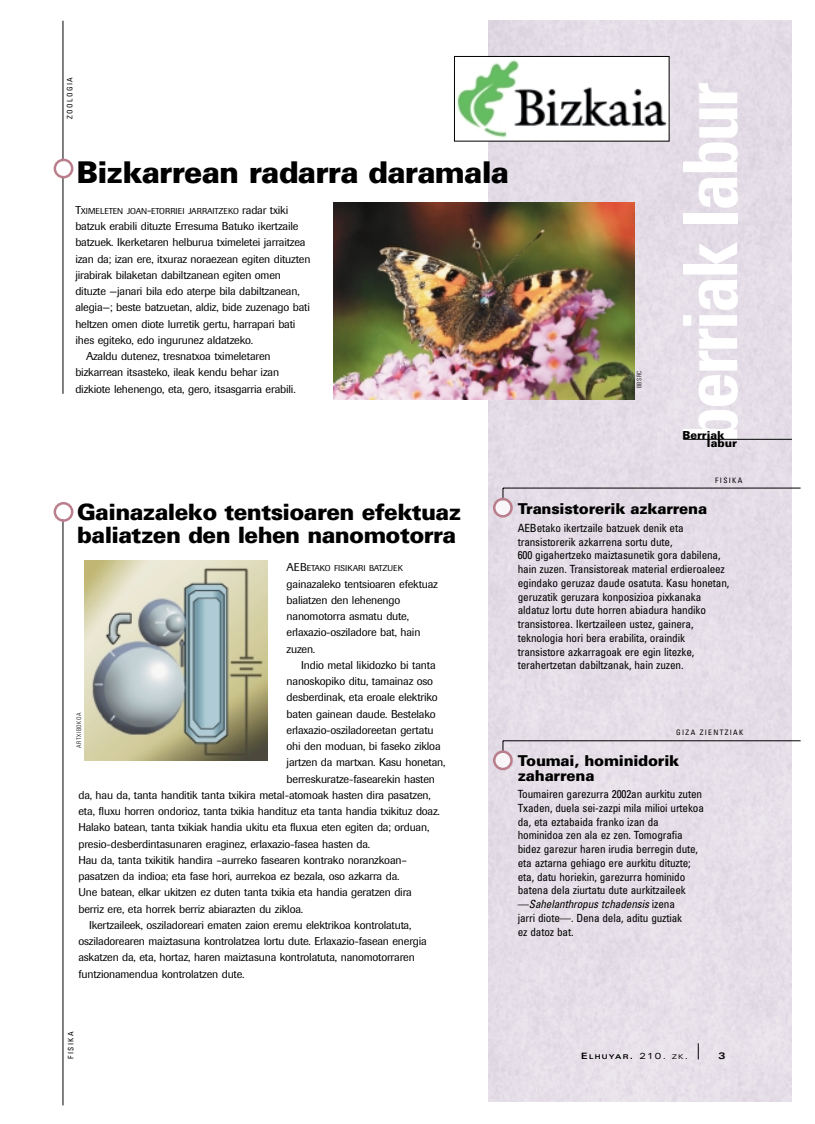
<style>
.page{position:relative;width:815px;height:1124px;background:#fff}
.page>*{position:absolute;margin:0;border:0;box-sizing:border-box;transform-origin:0 0}
.t1{font:700 condensed 75px "Univers";letter-spacing:-.04em;color:#fff}
.t2{font:900 30px "Univers";letter-spacing:-.025em;color:#000}
.t3{font:900 22.5px/22.5px "Univers";letter-spacing:-.025em;color:#000}
.t4{font:900 15px/15px "Univers";letter-spacing:-.015em;color:#000}
.t5{font:11.25px/16.2px "Imago";letter-spacing:-.015em;color:#000}
.t6{font:condensed 11.25px/13.8px "Univers";letter-spacing:-.015em;color:#000}
.t7{font:900 11px/8.1px "Univers";color:#000}
.t8{font:700 expanded 9.38px "Univers";color:#000}
.t9{font:8.5px "Imago";color:#000}
.t10{font:condensed 7.5px "Univers";letter-spacing:.18em;color:#000}
.t11{font:700 expanded 6.5px "Univers";letter-spacing:.2em;color:#000}
.t12{font:300 condensed 6.25px "Univers";letter-spacing:.09em;color:#000}
.s1{font-size:11.25px}
.s2{font-style:italic}
.s3{font-size:8.75px}
.s4{font-weight:400;font-size:8.75px}
.s5{font-weight:400}
</style>
<div class="page">
<div style="left:488px;top:21px;width:303px;height:1080px;background:#e5dee7"></div>
<hr style="left:63px;top:21px;width:1px;height:373px;background:#000">
<div style="left:56px;top:161px;width:15px;height:15px;background:#fff;border-radius:50%"></div>
<div style="left:54px;top:159px;width:19px;height:19px;border:2px solid #bb7e8d;border-radius:50%"></div>
<hr style="left:683px;top:439px;width:109px;height:1px;background:#000">
<svg style="left:698px;top:1043px;width:1px;height:16px"></svg>
<hr style="left:63px;top:513px;width:1px;height:592px;background:#000">
<div style="left:56px;top:504px;width:15px;height:15px;background:#fff;border-radius:50%"></div>
<div style="left:54px;top:502px;width:19px;height:20px;border:2px solid #bb7e8d;border-radius:50%"></div>
<hr style="left:503px;top:740px;width:298px;height:1px;background:#000">
<div style="left:495px;top:753px;width:15px;height:15px;background:#f8f6f8;border-radius:50%"></div>
<div style="left:493px;top:750px;width:20px;height:20px;border:2px solid #bb7e8d;border-radius:50%"></div>
<hr style="left:503px;top:488px;width:298px;height:1px;background:#000">
<div style="left:495px;top:500px;width:15px;height:15px;background:#f8f6f8;border-radius:50%"></div>
<div style="left:493px;top:498px;width:20px;height:20px;border:2px solid #bb7e8d;border-radius:50%"></div>
<img style="left:334px;top:202px;width:301px;height:197px">
<img style="left:457px;top:58px;width:210px;height:81px">
<div style="left:454px;top:56px;width:215px;height:85px;border:1px solid #000"></div>
<img style="left:85px;top:560px;width:183px;height:201px">
<p class="t10" style="left:67px;top:119px;width:43px;rotate:-90deg">ZOOLOGIA</p>
<h2 class="t2" style="left:77px;top:161px;width:434px">Bizkarrean radarra daramala</h2>
<p class="t9" style="left:75px;top:208px;width:214px"><span class="s1">T</span>XIMELETEN JOAN<span class="s1">-</span>ETORRIEI JARRAITZEKO <span class="s1">radar txiki</span></p>
<p class="t5" style="left:75px;top:219px;width:225px">batzuk erabili dituzte Erresuma Batuko ikertzaile</p>
<p class="t5" style="left:75px;top:235px;width:232px">batzuek. Ikerketaren helburua tximeletei jarraitzea</p>
<p class="t5" style="left:75px;top:252px;width:237px">izan da; izan ere, itxuraz noraezean egiten dituzten</p>
<p class="t5" style="left:75px;top:268px;width:207px">jirabirak bilaketan dabiltzanean egiten omen</p>
<p class="t5" style="left:75px;top:284px;width:226px">dituzte —janari bila edo aterpe bila dabiltzanean,</p>
<p class="t5" style="left:75px;top:300px;width:236px">alegia—; beste batzuetan, aldiz, bide zuzenago bati</p>
<p class="t5" style="left:75px;top:317px;width:222px">heltzen omen diote lurretik gertu, harrapari bati</p>
<p class="t5" style="left:75px;top:333px;width:179px">ihes egiteko, edo ingurunez aldatzeko.</p>
<p class="t5" style="left:86px;top:349px;width:186px">Azaldu dutenez, tresnatxoa tximeletaren</p>
<p class="t5" style="left:75px;top:365px;width:205px">bizkarrean itsasteko, ileak kendu behar izan</p>
<p class="t5" style="left:75px;top:382px;width:222px">dizkiote lehenengo, eta, gero, itsasgarria erabili.</p>
<p class="t12" style="left:637px;top:388px;width:19px;rotate:-90deg">BBSRC</p>
<h1 class="t1" style="left:683px;top:444px;width:363px;rotate:-90deg">berriak labur</h1>
<p class="t7" style="left:707px;top:432px;width:32px;text-indent:-25px">Berriak labur</p>
<h3 class="t3" style="left:77px;top:503px;width:386px">Gainazaleko tentsioaren efektuaz baliatzen den lehen nanomotorra</h3>
<p class="t9" style="left:287px;top:565px;width:118px"><span class="s1">AEB</span>ETAKO FISIKARI BATZUEK</p>
<p class="t5" style="left:287px;top:577px;width:153px">gainazaleko tentsioaren efektuaz baliatzen den lehenengo nanomotorra asmatu dute, erlaxazio-osziladore bat, hain zuzen.</p>
<p class="t5" style="left:301px;top:658px;width:136px">Indio metal likidozko bi tanta</p>
<p class="t5" style="left:287px;top:674px;width:148px">nanoskopiko ditu, tamainaz oso</p>
<p class="t5" style="left:287px;top:690px;width:153px">desberdinak, eta eroale elektriko</p>
<p class="t5" style="left:287px;top:707px;width:151px">baten gainean daude. Bestelako</p>
<p class="t5" style="left:287px;top:723px;width:148px">erlaxazio-osziladoreetan gertatu</p>
<p class="t5" style="left:287px;top:739px;width:156px">ohi den moduan, bi faseko zikloa</p>
<p class="t5" style="left:287px;top:755px;width:160px">jartzen da martxan. Kasu honetan,</p>
<p class="t5" style="left:287px;top:772px;width:150px">berreskuratze-fasearekin hasten</p>
<p class="t5" style="left:78px;top:788px;width:354px">da, hau da, tanta handitik tanta txikira metal-atomoak hasten dira pasatzen,</p>
<p class="t5" style="left:78px;top:804px;width:363px">eta, fluxu horren ondorioz, tanta txikia handituz eta tanta handia txikituz doaz.</p>
<p class="t5" style="left:78px;top:820px;width:352px">Halako batean, tanta txikiak handia ukitu eta fluxua eten egiten da; orduan,</p>
<p class="t5" style="left:78px;top:837px;width:293px">presio-desberdintasunaren eraginez, erlaxazio-fasea hasten da.</p>
<p class="t5" style="left:78px;top:853px;width:330px">Hau da, tanta txikitik handira –aurreko fasearen kontrako noranzkoan–</p>
<p class="t5" style="left:78px;top:869px;width:323px">pasatzen da indioa; eta fase hori, aurrekoa ez bezala, oso azkarra da.</p>
<p class="t5" style="left:78px;top:885px;width:335px">Une batean, elkar ukitzen ez duten tanta txikia eta handia geratzen dira</p>
<p class="t5" style="left:78px;top:902px;width:226px">berriz ere, eta horrek berriz abiarazten du zikloa.</p>
<p class="t5" style="left:89px;top:918px;width:324px">Ikertzaileek, osziladoreari ematen zaion eremu elektrikoa kontrolatuta,</p>
<p class="t5" style="left:78px;top:934px;width:350px">osziladorearen maiztasuna kontrolatzea lortu dute. Erlaxazio-fasean energia</p>
<p class="t5" style="left:78px;top:950px;width:338px">askatzen da, eta, hortaz, haren maiztasuna kontrolatuta, nanomotorraren</p>
<p class="t5" style="left:78px;top:967px;width:168px">funtzionamendua kontrolatzen dute.</p>
<p class="t12" style="left:77px;top:748px;width:37px;rotate:-90deg">ARTXIBOKOA</p>
<h3 class="t4" style="left:518px;top:503px;width:191px">Transistorerik azkarrena</h3>
<p class="t10" style="left:715px;top:477px;width:29px">FISIKA</p>
<p class="t6" style="left:518px;top:522px;width:213px">AEBetako ikertzaile batzuek denik eta transistorerik azkarrena sortu dute,<br>600 gigahertzeko maiztasunetik gora dabilena, hain zuzen. Transistoreak material erdieroaleez egindako geruzaz daude osatuta. Kasu honetan, geruzatik geruzara konposizioa pixkanaka aldatuz lortu dute horren abiadura handiko transistorea. Ikertzaileen ustez, gainera, teknologia hori bera erabilita, oraindik transistore azkarragoak ere egin litezke, terahertzetan dabiltzanak, hain zuzen.</p>
<p class="t10" style="left:676px;top:729px;width:69px">GIZA ZIENTZIAK</p>
<h3 class="t4" style="left:518px;top:754px;width:163px">Toumai, hominidorik zaharrena</h3>
<p class="t6" style="left:518px;top:788px;width:188px">Toumairen garezurra 2002an aurkitu zuten Txaden, duela sei-zazpi mila milioi urtekoa da, eta eztabaida franko izan da hominidoa zen ala ez zen. Tomografia bidez garezur haren irudia berregin dute, eta aztarna gehiago ere aurkitu dituzte; eta, datu horiekin, garezurra hominido batena dela ziurtatu dute aurkitzaileek —<span class="s2">Sahelanthropus tchadensis</span> izena<br>jarri diote—. Dena dela, aditu guztiak<br>ez datoz bat.</p>
<p class="t10" style="left:68px;top:1059px;width:29px;rotate:-90deg">FISIKA</p>
<p class="t11" style="left:581px;top:1054px;width:108px"><span class="s3">E</span>LHUYAR<span class="s3">.</span> <span class="s4">210.</span> <span class="s5">ZK</span><span class="s4">.</span></p>
<p class="t8" style="left:719px;top:1052px;width:8px">3</p>
</div>
